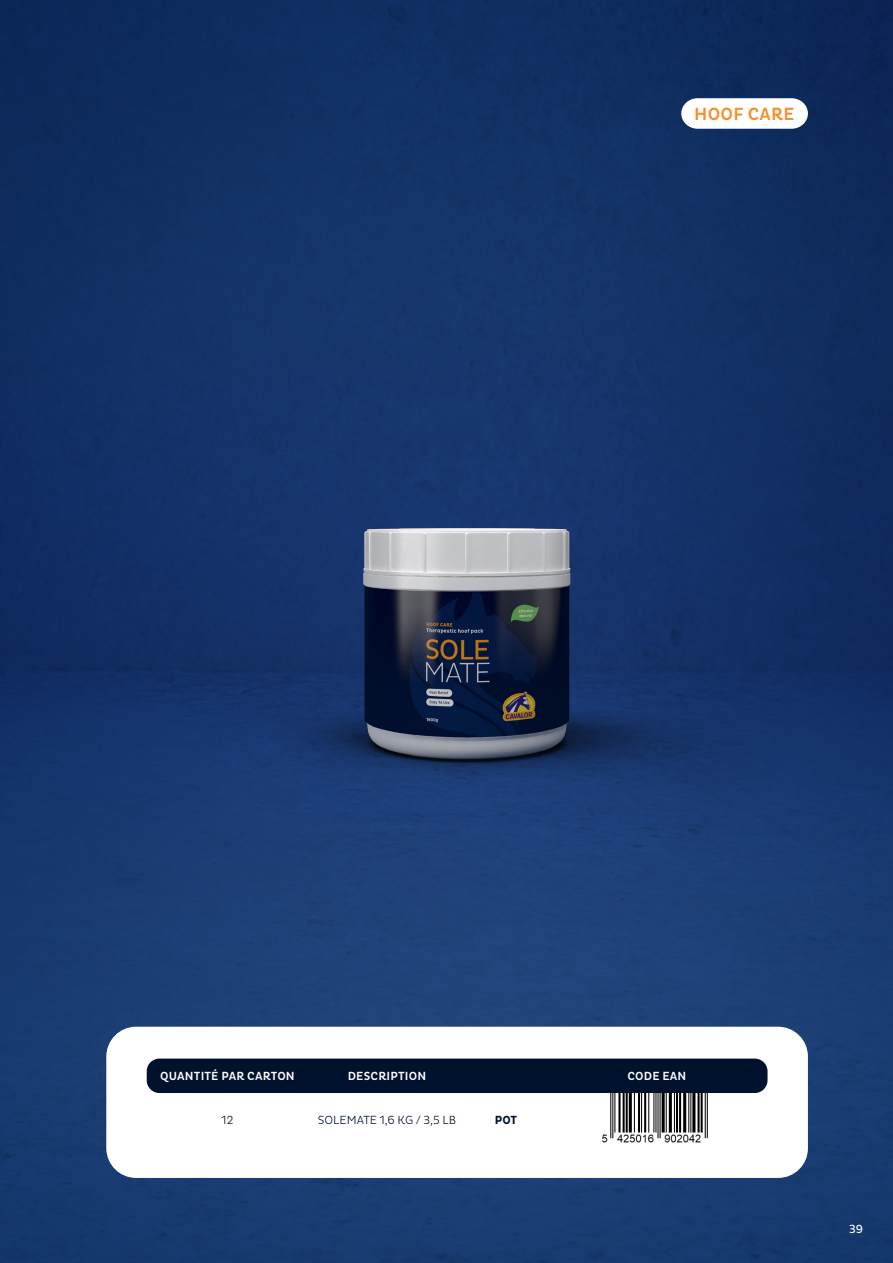
<style>
.page{position:relative;width:893px;height:1263px;background:#fff}
.page>*{position:absolute;margin:0;border:0;box-sizing:border-box;transform-origin:0 0}
.t1{font:500 18px "Pluto Cond";letter-spacing:.015em;color:#f68e2c}
.Titel{font:500 12px "Pluto Cond";letter-spacing:.015em;color:#fff}
.Body{font:300 12px "Pluto Cond";color:#00112e}
.Body-2{font:700 12px "Pluto Cond";color:#00112e}
.t2{font:condensed 12px "Pluto";color:#fff}
</style>
<div class="page">
<div style="left:0;top:1086px;width:893px;height:177px;background:#183b70"></div>
<div style="left:106px;top:1027px;width:702px;height:151px;background:#fff;border-radius:30px"></div>
<div style="left:147px;top:1058px;width:620px;height:35px;background:#00112e;border-radius:13px"></div>
<img style="left:601px;top:1093px;width:107px;height:50px">
<img style="left:0;top:0;width:893px;height:1086px">
<p class="t1" style="left:694px;top:103px;width:102px">HOOF CARE</p>
<p class="Titel" style="left:160px;top:1069px;width:136px">QUANTITÉ PAR CARTON</p>
<p class="Titel" style="left:348px;top:1069px;width:80px">DESCRIPTION</p>
<p class="Titel" style="left:627px;top:1069px;width:60px">CODE EAN</p>
<p class="Body" style="left:222px;top:1113px;width:13px">12</p>
<p class="Body" style="left:318px;top:1113px;width:140px">SOLEMATE 1,6 KG / 3,5 LB</p>
<p class="Body-2" style="left:495px;top:1113px;width:24px">POT</p>
<p class="t2" style="left:849px;top:1222px;width:16px">39</p>
</div>
